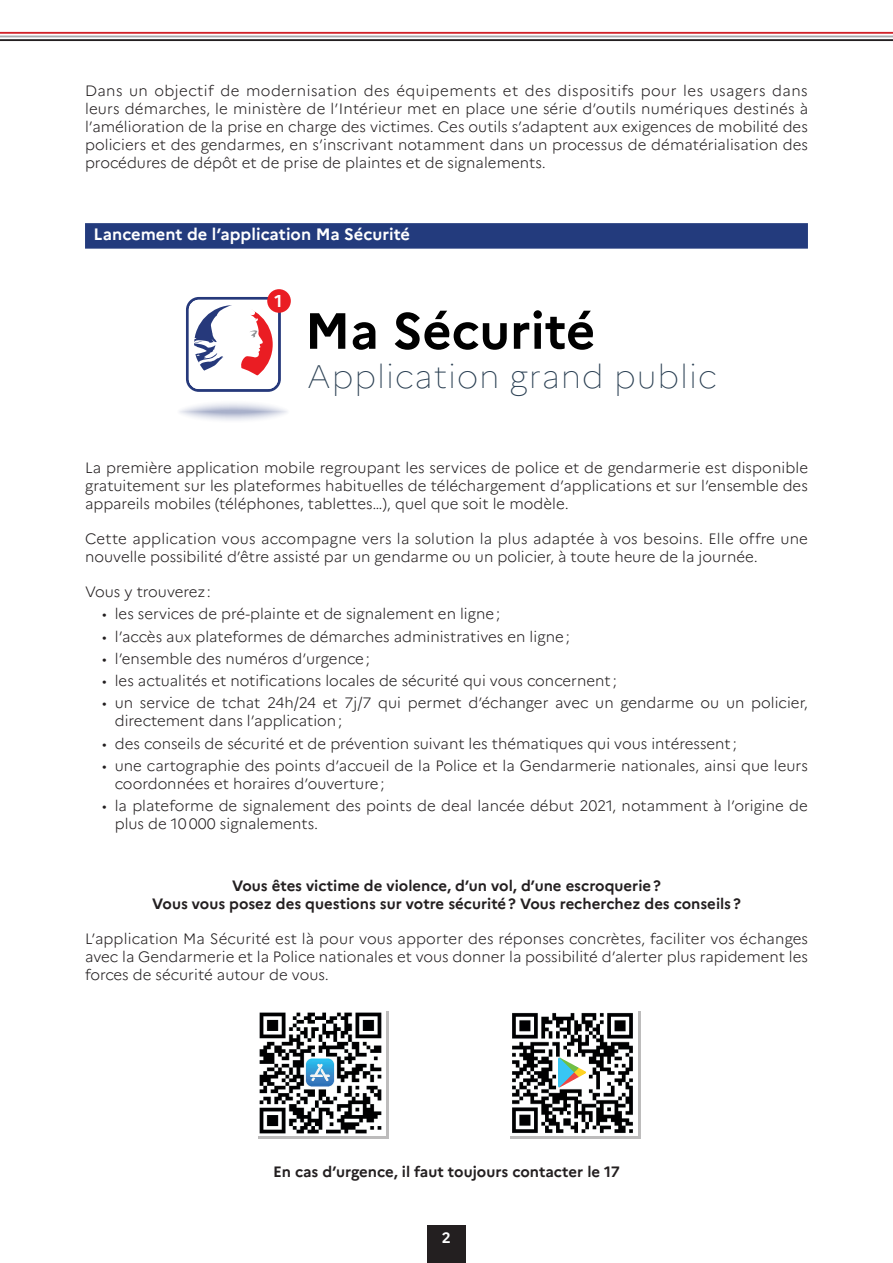
<style>
.page{position:relative;width:893px;height:1263px;background:#fff}
.page>*{position:absolute;margin:0;border:0;box-sizing:border-box;transform-origin:0 0}
.t1{font:700 50.7px "Marianne";color:#000}
.t2{font:100 32.55px "Marianne";letter-spacing:.03em;color:#2b4053}
.t3{font:700 17.1px "Marianne";color:#fff}
.t4{font:700 16.5px "Marianne";color:#fff}
.t5{font:300 15px/18px "Marianne";color:#231f20}
.t6{font:700 15px/18px "Marianne";color:#231f20;text-align:center}
.t7{font:700 15px "Marianne";color:#fff}
</style>
<div class="page">
<div style="left:427px;top:1225px;width:39px;height:38px;background:#231f20"></div>
<div style="left:85px;top:223px;width:723px;height:26px;background:#233b7d"></div>
<svg style="left:186px;top:297px;width:95px;height:95px"></svg>
<div style="left:267px;top:289px;width:24px;height:24px;background:#ea1d23;border-radius:50%"></div>
<svg style="left:176px;top:400px;width:115px;height:24px"></svg>
<div style="left:510px;top:1011px;width:130px;height:127px;background:#231f20;opacity:.3"></div>
<img style="left:510px;top:1011px;width:127px;height:124px">
<div style="left:258px;top:1011px;width:130px;height:127px;background:#231f20;opacity:.3"></div>
<img style="left:258px;top:1011px;width:127px;height:124px">
<hr style="left:0;top:39px;width:893px;height:2px;background:#231f20">
<hr style="left:0;top:36px;width:893px;height:1px;background:#a8a9ad">
<hr style="left:0;top:32px;width:893px;height:2px;background:#d1232a">
<p class="t5" style="left:85px;top:82px;width:724px;text-align:justify">Dans un objectif de modernisation des équipements et des dispositifs pour les usagers dans leurs démarches, le ministère de l’Intérieur met en place une série d’outils numériques destinés à l’amélioration de la prise en charge des victimes. Ces outils s’adaptent aux exigences de mobilité des policiers et des gendarmes, en s’inscrivant notamment dans un processus de dématérialisation des procédures de dépôt et de prise de plaintes et de signalements.</p>
<p class="t4" style="left:94px;top:224px;width:318px">Lancement de l’application Ma Sécurité</p>
<p class="t3" style="left:274px;top:290px;width:9px">1</p>
<h1 class="t1" style="left:305px;top:300px;width:292px">Ma Sécurité</h1>
<h2 class="t2" style="left:307px;top:356px;width:411px">Application grand public</h2>
<p class="t5" style="left:85px;top:459px;width:725px;text-align:justify">La première application mobile regroupant les services de police et de gendarmerie est disponible gratuitement sur les plateformes habituelles de téléchargement d’applications et sur l’ensemble des appareils mobiles (téléphones, tablettes…), quel que soit le modèle.</p>
<p class="t5" style="left:85px;top:530px;width:724px">Cette application vous accompagne vers la solution la plus adaptée à vos besoins. Elle offre une nouvelle possibilité d’être assisté par un gendarme ou un policier, à toute heure de la journée.</p>
<p class="t5" style="left:85px;top:583px;width:127px">Vous y trouverez :</p>
<p class="t5" style="left:102px;top:605px;width:400px">• les services de pré-plainte et de signalement en ligne;</p>
<p class="t5" style="left:102px;top:627px;width:469px">• l’accès aux plateformes de démarches administratives en ligne;</p>
<p class="t5" style="left:102px;top:649px;width:269px">• l’ensemble des numéros d’urgence;</p>
<p class="t5" style="left:102px;top:672px;width:516px">• les actualités et notifications locales de sécurité qui vous concernent ;</p>
<p class="t5" style="left:115px;top:694px;width:695px;text-indent:-13px">• un service de tchat 24h/24 et 7j/7 qui permet d’échanger avec un gendarme ou un policier, directement dans l’application;</p>
<p class="t5" style="left:102px;top:734px;width:636px">• des conseils de sécurité et de prévention suivant les thématiques qui vous intéressent ;</p>
<p class="t5" style="left:115px;top:756px;width:695px;text-indent:-13px">• une cartographie des points d’accueil de la Police et la Gendarmerie nationales, ainsi que leurs coordonnées et horaires d’ouverture;</p>
<p class="t5" style="left:115px;top:797px;width:695px;text-indent:-13px">• la plateforme de signalement des points de deal lancée début 2021, notamment à l’origine de plus de 10000 signalements.</p>
<p class="t6" style="left:152px;top:876px;width:590px">Vous êtes victime de violence, d’un vol, d’une escroquerie?<br>Vous vous posez des questions sur votre sécurité? Vous recherchez des conseils?</p>
<p class="t5" style="left:85px;top:929px;width:725px;text-align:justify">L’application Ma Sécurité est là pour vous apporter des réponses concrètes, faciliter vos échanges avec la Gendarmerie et la Police nationales et vous donner la possibilité d’alerter plus rapidement les forces de sécurité autour de vous.</p>
<p class="t6" style="left:273px;top:1162px;width:348px">En cas d’urgence, il faut toujours contacter le 17</p>
<p class="t7" style="left:442px;top:1228px;width:10px">2</p>
</div>
